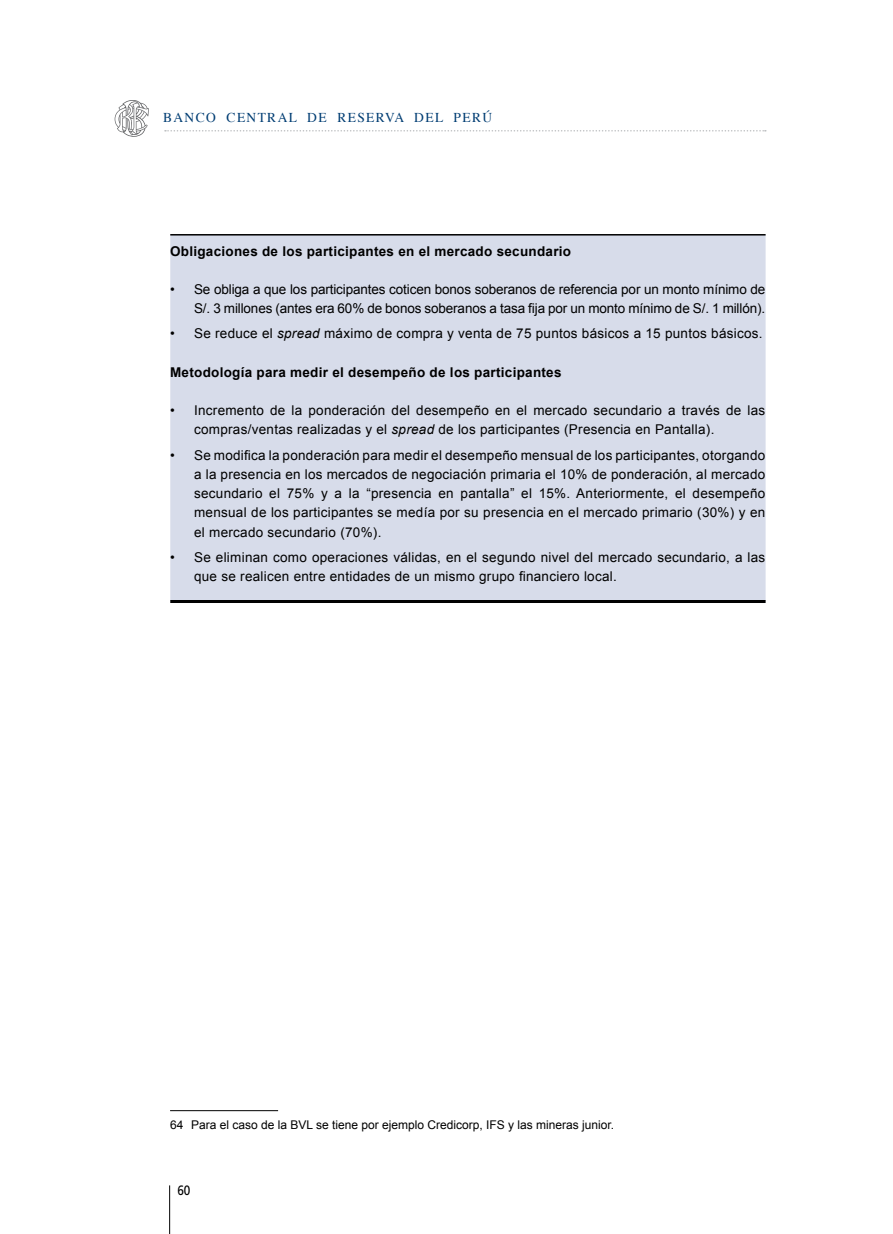
<style>
.page{position:relative;width:893px;height:1234px;background:#fff}
.page>*{position:absolute;margin:0;border:0;box-sizing:border-box;transform-origin:0 0}
.t1{font:13.5px/19.2px "Arial";letter-spacing:.02em;color:#000}
.t2{font:13.5px/19.2px "Arial";letter-spacing:-.01em;color:#000;text-align:right}
.t3{font:700 13.5px "Arial";letter-spacing:.02em;color:#000}
.t4{font:13.5px "Times";letter-spacing:.1em;color:#003d73}
.t5{font:13.5px "Frutiger";color:#000;scale:.88 1}
.t6{font:12px "Arial";color:#000}
.s1{font-style:italic}
</style>
<div class="page">
<svg style="left:165px;top:130px;width:601px;height:1px"></svg>
<hr style="left:169px;top:1185px;width:1px;height:48px;background:#000">
<svg style="left:115px;top:100px;width:34px;height:37px"></svg>
<div style="left:170px;top:234px;width:596px;height:367px;background:#d7dcea;border:2px solid #d7dcea"></div>
<hr style="left:170px;top:234px;width:596px;height:1px;background:#000">
<hr style="left:170px;top:600px;width:596px;height:3px;background:#000">
<hr style="left:170px;top:1109px;width:108px;height:1px;background:#000">
<p class="t4" style="left:163px;top:105px;width:330px">BANCO CENTRAL DE RESERVA DEL PERÚ</p>
<p class="t3" style="left:170px;top:242px;width:403px">Obligaciones de los participantes en el mercado secundario</p>
<p class="t2" style="left:170px;top:280px;width:597px">• Se obliga a que los participantes coticen bonos soberanos de referencia por un monto mínimo de<br>S/. 3 millones (antes era 60% de bonos soberanos a tasa fija por un monto mínimo de S/. 1 millón).</p>
<p class="t1" style="left:170px;top:324px;width:594px">• Se reduce el <span class="s1">spread</span> máximo de compra y venta de 75 puntos básicos a 15 puntos básicos.</p>
<p class="t3" style="left:170px;top:363px;width:393px">Metodología para medir el desempeño de los participantes</p>
<p class="t1" style="left:194px;top:401px;width:573px;text-indent:-24px">• Incremento de la ponderación del desempeño en el mercado secundario a través de las compras/ventas realizadas y el <span class="s1">spread</span> de los participantes (Presencia en Pantalla).</p>
<p class="t1" style="left:194px;top:445px;width:573px;text-align:justify;text-indent:-24px">• Se modifica la ponderación para medir el desempeño mensual de los participantes, otorgando a la presencia en los mercados de negociación primaria el 10% de ponderación, al mercado secundario el 75% y a la “presencia en pantalla” el 15%. Anteriormente, el desempeño mensual de los participantes se medía por su presencia en el mercado primario (30%) y en el mercado secundario (70%).</p>
<p class="t1" style="left:194px;top:547px;width:573px;text-indent:-24px">• Se eliminan como operaciones válidas, en el segundo nivel del mercado secundario, a las que se realicen entre entidades de un mismo grupo financiero local.</p>
<p class="t6" style="left:170px;top:1116px;width:446px">64 Para el caso de la BVL se tiene por ejemplo Credicorp, IFS y las mineras junior.</p>
<p class="t5" style="left:177px;top:1181px;width:16px">60</p>
</div>
